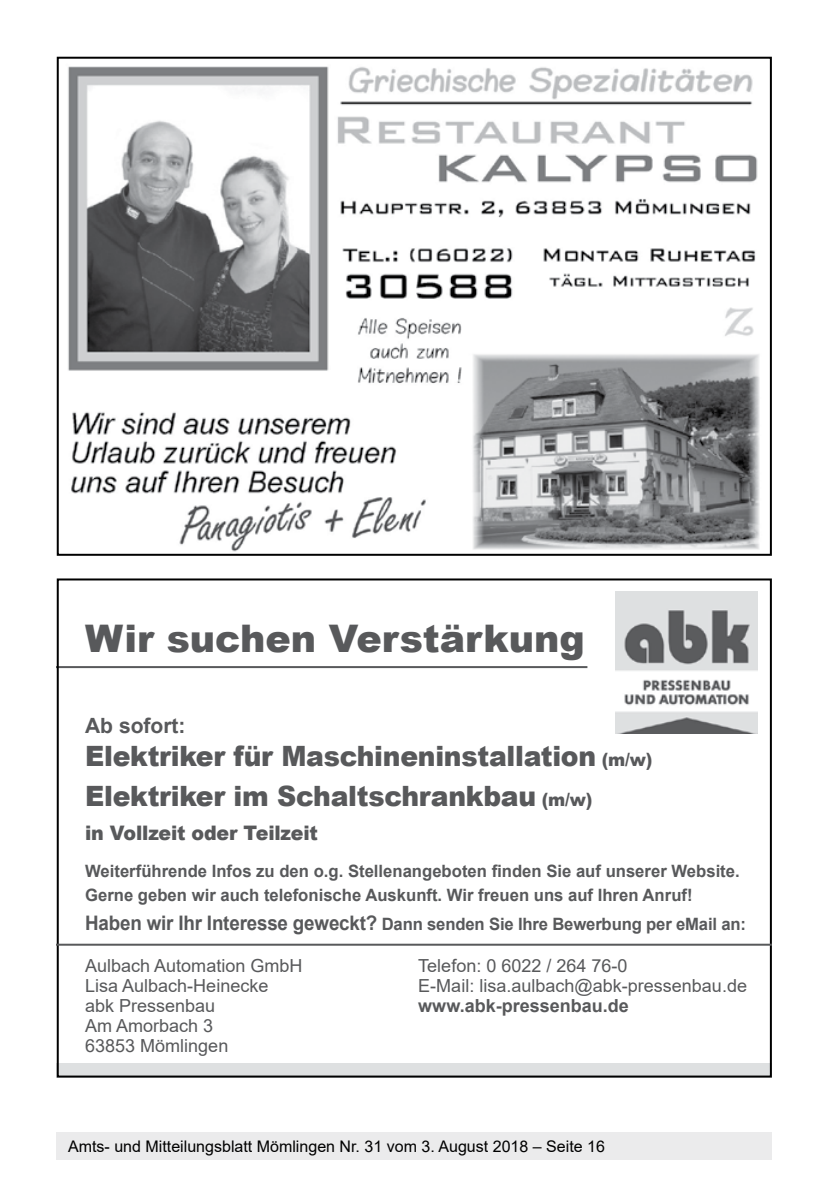
<style>
.page{position:relative;width:840px;height:1191px;background:#fff}
.page>*{position:absolute;margin:0;border:0;box-sizing:border-box;transform-origin:0 0}
.t1{font:900 38px "Arial";color:#58595b}
.t2{font:900 28px/39.2px "Arial";letter-spacing:-.01em;color:#58595b;scale:.95 1}
.t3{font:700 21px "Arial";color:#58595b}
.t4{font:900 20px "Arial";letter-spacing:-.01em;color:#58595b;scale:.95 1}
.t5{font:18px/20px "Arial";color:#58595b}
.t6{font:700 18px "Arial";color:#58595b}
.t7{font:700 17px/23.6px "Arial";color:#58595b}
.t8{font:16px "Arial";color:#000}
.s1{font-size:18px}
.s2{font-size:20px}
</style>
<div class="page">
<div style="left:57px;top:1132px;width:714px;height:27px;background:#ebebec"></div>
<img style="left:615px;top:591px;width:142px;height:142px">
<hr style="left:57px;top:666px;width:530px;height:2px;background:#58595b">
<div style="left:57px;top:1063px;width:714px;height:14px;background:#dee0e1"></div>
<div style="left:57px;top:578px;width:714px;height:499px;border:2px solid #000"></div>
<hr style="left:57px;top:943px;width:714px;height:2px;background:#58595b">
<img style="left:68px;top:66px;width:692px;height:486px">
<div style="left:57px;top:57px;width:714px;height:499px;border:2px solid #000"></div>
<h1 class="t1" style="left:85px;top:611px;width:501px">Wir suchen Verstärkung</h1>
<p class="t3" style="left:85px;top:710px;width:102px">Ab sofort:</p>
<h2 class="t2" style="left:85px;top:736px;width:598px">Elektriker für Maschineninstallation <span class="s1">(m/w)<br></span>Elektriker im Schaltschrankbau <span class="s1">(m/w)</span></h2>
<p class="t4" style="left:85px;top:818px;width:246px">in Vollzeit oder Teilzeit</p>
<p class="t7" style="left:85px;top:859px;width:655px">Weiterführende Infos zu den o.g. Stellenangeboten finden Sie auf unserer Website.<br>Gerne geben wir auch telefonische Auskunft. Wir freuen uns auf Ihren Anruf!</p>
<p class="t7" style="left:85px;top:912px;width:662px"><span class="s2">Haben wir Ihr Interesse geweckt?</span> Dann senden Sie Ihre Bewerbung per eMail an:</p>
<p class="t5" style="left:85px;top:955px;width:219px">Aulbach Automation GmbH<br>Lisa Aulbach-Heinecke<br>abk Pressenbau<br>Am Amorbach 3<br>63853 Mömlingen</p>
<p class="t5" style="left:418px;top:955px;width:330px">Telefon: 0 6022 / 264 76-0<br>E-Mail: lisa.aulbach@abk-pressenbau.de</p>
<p class="t6" style="left:418px;top:992px;width:212px">www.abk-pressenbau.de</p>
<p class="t8" style="left:68px;top:1135px;width:538px">Amts- und Mitteilungsblatt Mömlingen Nr. 31 vom 3. August 2018 – Seite 16</p>
</div>
